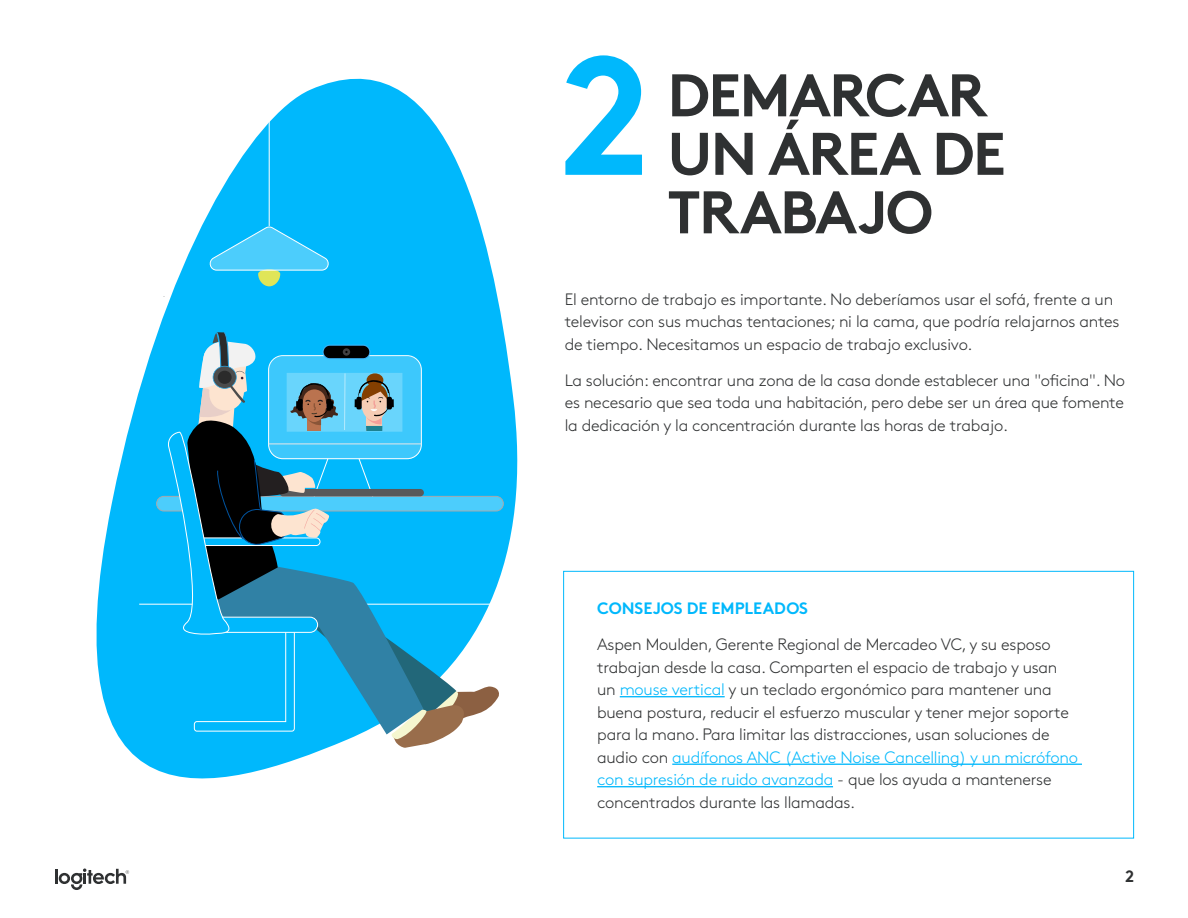
<style>
.page{position:relative;width:1188px;height:918px;background:#fff}
.page>*{position:absolute;margin:0;border:0;box-sizing:border-box;transform-origin:0 0}
.t1{font:700 168.15px "Brown Pro";color:#00b8fc}
.t2{font:700 60px/58.5px "Brown Pro";letter-spacing:-.03em;color:#2f3132}
.Body_-_IT_Takeaway{font:300 16.5px/22.5px "Brown Pro";letter-spacing:-.015em;color:#2f3132}
.Body_copy_2{font:300 16.5px/22.5px "Brown Pro";letter-spacing:-.015em;color:#2f3132}
.H_-_IT_Takeaway{font:700 16.5px "Brown Pro";letter-spacing:-.005em;color:#00b8fc}
.t3{font:700 16.5px "Brown Pro";color:#2f3132}
.s1{color:#00b8fc}
</style>
<div class="page">
<hr style="left:55px;top:869px;width:3px;height:15px;background:#2f3132">
<svg style="left:59px;top:868px;width:70px;height:22px"></svg>
<div style="left:563px;top:571px;width:571px;height:267px;border:1px solid #00b8fc"></div>
<hr style="left:620px;top:696px;width:105px;height:1px;background:#00b8fc">
<hr style="left:672px;top:764px;width:410px;height:1px;background:#00b8fc">
<hr style="left:597px;top:786px;width:236px;height:1px;background:#00b8fc">
<svg style="left:96px;top:78px;width:422px;height:701px;fill:#00b8fc"></svg>
<hr style="left:139px;top:604px;width:391px;height:1px;background:#fff">
<hr style="left:269px;top:73px;width:1px;height:153px;background:#fff">
<svg style="left:208px;top:226px;width:124px;height:60px;background:#30c4f5"></svg>
<svg style="left:157px;top:496px;width:346px;height:15px"></svg>
<svg style="left:167px;top:330px;width:333px;height:418px;background:#2ba7d5"></svg>
<h1 class="t1" style="left:559px;top:-20px;width:93px">2</h1>
<h1 class="t2" style="left:667px;top:60px;width:340px">DEMARCAR<br>UN ÁREA DE<br>TRABAJO</h1>
<p class="Body_copy_2" style="left:565px;top:287px;width:556px">El entorno de trabajo es importante. No deberíamos usar el sofá, frente a un televisor con sus muchas tentaciones; ni la cama, que podría relajarnos antes de tiempo. Necesitamos un espacio de trabajo exclusivo.</p>
<p class="Body_copy_2" style="left:565px;top:368px;width:562px;text-align:justify">La solución: encontrar una zona de la casa donde establecer una "oficina". No es necesario que sea toda una habitación, pero debe ser un área que fomente la dedicación y la concentración durante las horas de trabajo.</p>
<p class="H_-_IT_Takeaway" style="left:597px;top:595px;width:212px">CONSEJOS DE EMPLEADOS</p>
<p class="Body_-_IT_Takeaway" style="left:597px;top:632px;width:482px">Aspen Moulden, Gerente Regional de Mercadeo VC, y su esposo trabajan desde la casa. Comparten el espacio de trabajo y usan un <span class="s1">mouse vertical</span> y un teclado ergonómico para mantener una buena postura, reducir el esfuerzo muscular y tener mejor soporte para la mano. Para limitar las distracciones, usan soluciones de audio con <span class="s1">audífonos ANC (Active Noise Cancelling) y un micrófono con supresión de ruido avanzada</span> - que los ayuda a mantenerse concentrados durante las llamadas.</p>
<p class="t3" style="left:1125px;top:863px;width:10px">2</p>
</div>
